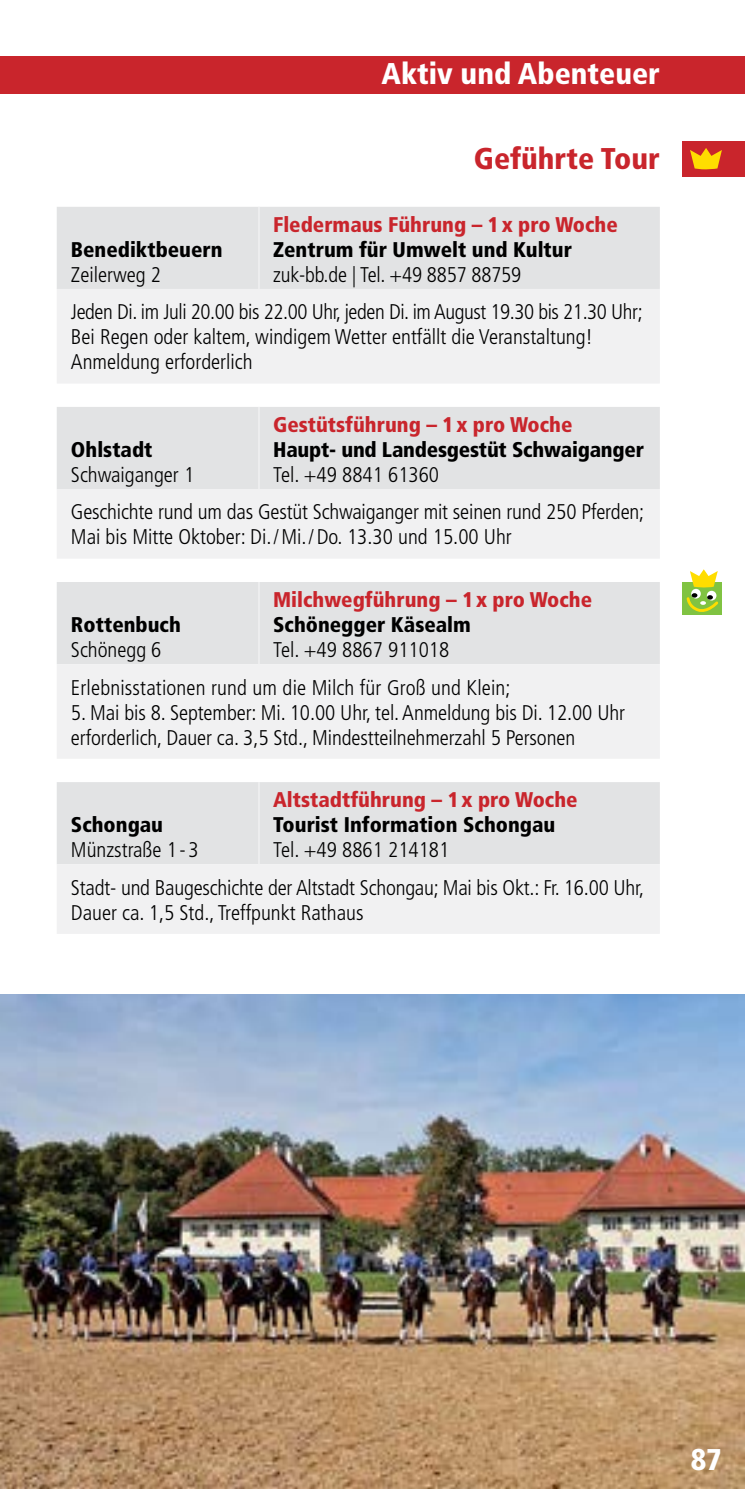
<style>
.page{position:relative;width:745px;height:1489px;background:#fff}
.page>*{position:absolute;margin:0;border:0;box-sizing:border-box;transform-origin:0 0}
.t1{font:900 condensed 30px "Frutiger";color:#fff}
.t2{font:900 condensed 30px "Frutiger";color:#c9252c}
.t3{font:300 condensed 21.25px/37.5px "Frutiger";letter-spacing:-.005em;color:#000}
.t4{font:900 condensed 21.25px "Frutiger";color:#000}
.t5{font:900 condensed 21.25px "Frutiger";color:#c9252c}
</style>
<div class="page">
<div style="left:0;top:57px;width:744px;height:37px;background:#c9252c"></div>
<img style="left:0;top:994px;width:744px;height:494px">
<div style="left:57px;top:207px;width:602px;height:82px;background:#e2e3e4"></div>
<svg style="left:57px;top:289px;width:602px;height:644px;fill:#f1f1f2"></svg>
<hr style="left:258px;top:207px;width:1px;height:82px;background:#f1f1f2">
<hr style="left:258px;top:407px;width:1px;height:82px;background:#f1f1f2">
<hr style="left:258px;top:582px;width:1px;height:82px;background:#f1f1f2">
<hr style="left:258px;top:782px;width:1px;height:82px;background:#f1f1f2">
<div style="left:682px;top:141px;width:62px;height:35px;background:#c9252c"></div>
<svg style="left:690px;top:148px;width:31px;height:21px"></svg>
<div style="left:682px;top:582px;width:39px;height:32px;background:#80c342"></div>
<svg style="left:690px;top:589px;width:10px;height:9px"></svg>
<svg style="left:706px;top:590px;width:10px;height:10px"></svg>
<svg style="left:690px;top:569px;width:27px;height:18px"></svg>
<svg style="left:686px;top:593px;width:32px;height:19px"></svg>
<h1 class="t1" style="left:381px;top:56px;width:279px">Aktiv und Abenteuer</h1>
<h1 class="t2" style="left:473px;top:141px;width:187px">Geführte Tour</h1>
<p class="t5" style="left:273px;top:212px;width:346px">Fledermaus Führung – 1x pro Woche</p>
<p class="t4" style="left:273px;top:237px;width:300px">Zentrum für Umwelt und Kultur</p>
<p class="t3" style="left:71px;top:256px;width:573px;text-indent:202px">zuk-bb.de | Tel. +49 8857 88759<br>Jeden Di. im Juli 20.00 bis 22.00 Uhr, jeden Di. im August 19.30 bis 21.30 Uhr;</p>
<p class="t3" style="left:71px;top:325px;width:523px;line-height:25px">Bei Regen oder kaltem, windigem Wetter entfällt die Veranstaltung!<br>Anmeldung erforderlich</p>
<p class="t4" style="left:71px;top:237px;width:153px">Benediktbeuern</p>
<p class="t3" style="left:71px;top:256px;width:92px">Zeilerweg 2</p>
<p class="t5" style="left:273px;top:412px;width:301px">Gestütsführung – 1x pro Woche</p>
<p class="t4" style="left:273px;top:437px;width:372px">Haupt- und Landesgestüt Schwaiganger</p>
<p class="t3" style="left:71px;top:456px;width:574px;text-align:center">Tel. +49 8841 61360<br>Geschichte rund um das Gestüt Schwaiganger mit seinen rund 250 Pferden;</p>
<p class="t3" style="left:71px;top:518px;width:442px">Mai bis Mitte Oktober: Di./Mi./Do. 13.30 und 15.00 Uhr</p>
<p class="t4" style="left:71px;top:437px;width:83px">Ohlstadt</p>
<p class="t3" style="left:71px;top:456px;width:125px">Schwaiganger 1</p>
<p class="t5" style="left:273px;top:587px;width:320px">Milchwegführung – 1x pro Woche</p>
<p class="t4" style="left:273px;top:612px;width:199px">Schönegger Käsealm</p>
<p class="t3" style="left:71px;top:631px;width:441px;text-indent:202px">Tel. +49 8867 911018<br>Erlebnisstationen rund um die Milch für Groß und Klein;</p>
<p class="t3" style="left:71px;top:700px;width:555px;line-height:25px">5. Mai bis 8. September: Mi. 10.00 Uhr, tel. Anmeldung bis Di. 12.00 Uhr erforderlich, Dauer ca. 3,5 Std., Mindestteilnehmerzahl 5 Personen</p>
<p class="t4" style="left:71px;top:612px;width:111px">Rottenbuch</p>
<p class="t3" style="left:71px;top:631px;width:92px">Schönegg 6</p>
<p class="t5" style="left:273px;top:786px;width:306px">Altstadtführung – 1x pro Woche</p>
<p class="t4" style="left:273px;top:811px;width:283px">Tourist Information Schongau</p>
<p class="t3" style="left:71px;top:831px;width:574px;text-align:center">Tel. +49 8861 214181<br>Stadt- und Baugeschichte der Altstadt Schongau; Mai bis Okt.: Fr. 16.00 Uhr,</p>
<p class="t3" style="left:71px;top:893px;width:294px">Dauer ca. 1,5 Std., Treffpunkt Rathaus</p>
<p class="t4" style="left:71px;top:811px;width:94px">Schongau</p>
<p class="t3" style="left:71px;top:831px;width:129px">Münzstraße 1 - 3</p>
<h1 class="t1" style="left:690px;top:1441px;width:33px">87</h1>
</div>
